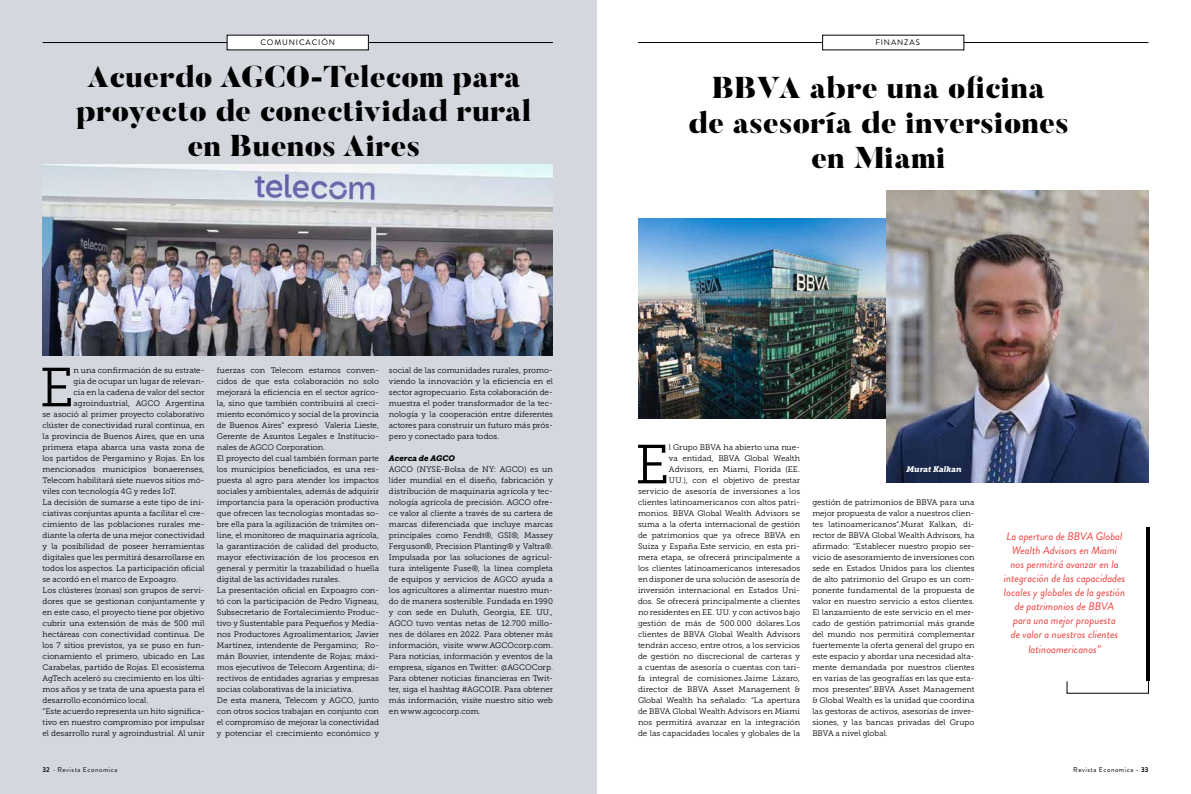
<style>
.page{position:relative;width:1191px;height:794px;background:#fff}
.page>*{position:absolute;margin:0;border:0;box-sizing:border-box;transform-origin:0 0}
.t1{font:54.9px "Museo Slab 300";color:#000}
.t2{font:900 30px/34.7px "Butler";color:#000;text-align:center}
.t3{font:italic 11px/14.1px "Brandon Grotesque";color:#ef3e3b;text-align:center}
.t4{font:8px/11px "Museo Slab 300";color:#000;text-align:justify}
.t5{font:8px "Brandon Grotesque";letter-spacing:.11em;color:#000}
.t6{font:italic 8px "Museo Slab 900";letter-spacing:.005em;color:#000}
.t7{font:italic 8px "Museo Slab 900";letter-spacing:-.005em;color:#fff}
.t8{font:7px "Brandon Grotesque";letter-spacing:.08em;color:#000}
.s1{font-weight:700}
</style>
<div class="page">
<div style="left:0;top:0;width:596px;height:794px;background:#d5d7df"></div>
<hr style="left:43px;top:42px;width:510px;height:1px;background:#000">
<hr style="left:638px;top:42px;width:510px;height:1px;background:#000">
<div style="left:227px;top:35px;width:141px;height:15px;background:#fff"></div>
<div style="left:822px;top:35px;width:142px;height:15px;background:#fff"></div>
<img style="left:43px;top:164px;width:510px;height:192px">
<img style="left:638px;top:218px;width:248px;height:200px">
<img style="left:886px;top:191px;width:262px;height:292px">
<svg style="left:1066px;top:681px;width:83px;height:13px"></svg>
<hr style="left:1146px;top:528px;width:4px;height:153px;background:#000">
<p class="t5" style="left:260px;top:37px;width:76px">COMUNICACIÓN</p>
<p class="t5" style="left:875px;top:37px;width:46px">FINANZAS</p>
<h2 class="t2" style="left:76px;top:60px;width:456px">Acuerdo AGCO-Telecom para proyecto de conectividad rural en Buenos Aires</h2>
<h2 class="t2" style="left:688px;top:72px;width:382px">BBVA abre una oficina<br>de asesoría de inversiones en Miami</h2>
<h1 class="t1" style="left:40px;top:357px;width:36px">E</h1>
<p class="t4" style="left:73px;top:365px;width:133px">n una confirmación de su estrate-</p>
<p class="t4" style="left:73px;top:376px;width:133px">gia de ocupar un lugar de relevan-</p>
<p class="t4" style="left:73px;top:387px;width:133px">cia en la cadena de valor del sector</p>
<p class="t4" style="left:73px;top:398px;width:133px">agroindustrial, AGCO Argentina</p>
<p class="t4" style="left:43px;top:409px;width:163px">se asoció al primer proyecto colaborativo</p>
<p class="t4" style="left:43px;top:420px;width:163px">clúster de conectividad rural continua, en</p>
<p class="t4" style="left:43px;top:431px;width:163px">la provincia de Buenos Aires, que en una</p>
<p class="t4" style="left:43px;top:442px;width:163px">primera etapa abarca una vasta zona de</p>
<p class="t4" style="left:43px;top:453px;width:164px">los partidos de Pergamino y Rojas. En los</p>
<p class="t4" style="left:43px;top:464px;width:164px">mencionados municipios bonaerenses,</p>
<p class="t4" style="left:43px;top:475px;width:163px">Telecom habilitará siete nuevos sitios mó-</p>
<p class="t4" style="left:43px;top:486px;width:135px">viles con tecnología 4G y redes IoT.</p>
<p class="t4" style="left:43px;top:497px;width:163px">La decisión de sumarse a este tipo de ini-</p>
<p class="t4" style="left:43px;top:508px;width:163px">ciativas conjuntas apunta a facilitar el cre-</p>
<p class="t4" style="left:43px;top:519px;width:163px">cimiento de las poblaciones rurales me-</p>
<p class="t4" style="left:43px;top:530px;width:164px">diante la oferta de una mejor conectividad</p>
<p class="t4" style="left:43px;top:541px;width:163px">y la posibilidad de poseer herramientas</p>
<p class="t4" style="left:43px;top:552px;width:163px">digitales que les permitirá desarrollarse en</p>
<p class="t4" style="left:43px;top:563px;width:164px">todos los aspectos. La participación oficial</p>
<p class="t4" style="left:43px;top:574px;width:137px">se acordó en el marco de Expoagro.</p>
<p class="t4" style="left:43px;top:585px;width:163px">Los clústeres (zonas) son grupos de servi-</p>
<p class="t4" style="left:43px;top:596px;width:163px">dores que se gestionan conjuntamente y</p>
<p class="t4" style="left:43px;top:607px;width:163px">en este caso, el proyecto tiene por objetivo</p>
<p class="t4" style="left:43px;top:618px;width:164px">cubrir una extensión de más de 500 mil</p>
<p class="t4" style="left:43px;top:629px;width:164px">hectáreas con conectividad continua. De</p>
<p class="t4" style="left:43px;top:640px;width:163px">los 7 sitios previstos, ya se puso en fun-</p>
<p class="t4" style="left:43px;top:651px;width:164px">cionamiento el primero, ubicado en Las</p>
<p class="t4" style="left:43px;top:662px;width:164px">Carabelas, partido de Rojas. El ecosistema</p>
<p class="t4" style="left:43px;top:673px;width:163px">AgTech aceleró su crecimiento en los últi-</p>
<p class="t4" style="left:43px;top:684px;width:164px">mos años y se trata de una apuesta para el</p>
<p class="t4" style="left:43px;top:695px;width:107px">desarrollo económico local.</p>
<p class="t4" style="left:43px;top:706px;width:163px">“Este acuerdo representa un hito significa-</p>
<p class="t4" style="left:43px;top:717px;width:163px">tivo en nuestro compromiso por impulsar</p>
<p class="t4" style="left:43px;top:728px;width:164px">el desarrollo rural y agroindustrial. Al unir</p>
<p class="t4" style="left:217px;top:365px;width:164px;text-align:left">fuerzas con Telecom estamos conven&shy;cidos de que esta colaboración no solo mejorará la eficiencia en el sector agríco&shy;la, sino que también contribuirá al creci&shy;miento económico y social de la provincia de Buenos Aires” expresó Valeria Lieste, Gerente de Asuntos Legales e Institucio&shy;nales de AGCO Corporation.<br>El proyecto del cual también forman parte los municipios beneficiados, es una res&shy;puesta al agro para atender los impactos sociales y ambientales, además de adquirir importancia para la operación productiva que ofrecen las tecnologías montadas so&shy;bre ella para la agilización de trámites on&shy;line, el monitoreo de maquinaria agrícola, la garantización de calidad del producto, mayor efectivización de los procesos en general y permitir la trazabilidad o huella digital de las actividades rurales.<br>La presentación oficial en Expoagro con&shy;tó con la participación de Pedro Vigneau, Subsecretario de Fortalecimiento Produc&shy;tivo y Sustentable para Pequeños y Media&shy;nos Productores Agroalimentarios; Javier Martínez, intendente de Pergamino; Ro&shy;mán Bouvier, intendente de Rojas; máxi&shy;mos ejecutivos de Telecom Argentina; di&shy;rectivos de entidades agrarias y empresas socias colaborativas de la iniciativa.<br>De esta manera, Telecom y AGCO, junto con otros socios trabajan en conjunto con el compromiso de mejorar la conectividad y potenciar el crecimiento económico y</p>
<p class="t4" style="left:389px;top:365px;width:165px">social de las comunidades rurales, promo&shy;viendo la innovación y la eficiencia en el sector agropecuario. Esta colaboración de&shy;muestra el poder transformador de la tec&shy;nología y la cooperación entre diferentes actores para construir un futuro más prós&shy;pero y conectado para todos.</p>
<p class="t6" style="left:389px;top:454px;width:68px">Acerca de AGCO</p>
<p class="t4" style="left:389px;top:464px;width:165px">AGCO (NYSE-Bolsa de NY: AGCO) es un líder mundial en el diseño, fabricación y distribución de maquinaria agrícola y tec&shy;nología agrícola de precisión. AGCO ofre&shy;ce valor al cliente a través de su cartera de marcas diferenciada que incluye marcas principales como Fendt®, GSI®, Massey Ferguson®, Precision Planting® y Valtra®.<br>Impulsada por las soluciones de agricul&shy;tura inteligente Fuse®, la línea completa de equipos y servicios de AGCO ayuda a los agricultores a alimentar nuestro mun&shy;do de manera sostenible. Fundada en 1990 y con sede en Duluth, Georgia, EE. UU., AGCO tuvo ventas netas de 12.700 millo&shy;nes de dólares en 2022. Para obtener más información, visite www.AGCOcorp.com.<br>Para noticias, información y eventos de la empresa, síganos en Twitter: @AGCOCorp.<br>Para obtener noticias financieras en Twit&shy;ter, siga el hashtag #AGCOIR. Para obtener más información, visite nuestro sitio web en www.agcocorp.com.</p>
<p class="t4" style="left:638px;top:442px;width:164px;text-align:right">l Grupo BBVA ha abierto una nue-<br>va entidad, BBVA Global Wealth Advisors, en Miami, Florida (EE.<br>UU.), con el objetivo de prestar servicio de asesoría de inversiones a los clientes latinoamericanos con altos patri&shy;monios. BBVA Global Wealth Advisors se suma a la oferta internacional de gestión de patrimonios que ya ofrece BBVA en Suiza y España.Este servicio, en esta pri&shy;mera etapa, se ofrecerá principalmente a los clientes latinoamericanos interesados en disponer de una solución de asesoría de inversión internacional en Estados Uni&shy;dos. Se ofrecerá principalmente a clientes no residentes en EE. UU. y con activos bajo gestión de más de 500.000 dólares.Los clientes de BBVA Global Wealth Advisors tendrán acceso, entre otros, a los servicios de gestión no discrecional de carteras y a cuentas de asesoría o cuentas con tari&shy;fa integral de comisiones.Jaime Lázaro, director de BBVA Asset Management &amp; Global Wealth ha señalado: “La apertura de BBVA Global Wealth Advisors en Miami nos permitirá avanzar en la integración de las capacidades locales y globales de la</p>
<h1 class="t1" style="left:635px;top:434px;width:36px">E</h1>
<p class="t7" style="left:906px;top:465px;width:57px">Murat Kalkan</p>
<p class="t4" style="left:812px;top:497px;width:164px">gestión de patrimonios de BBVA para una mejor propuesta de valor a nuestros clien&shy;tes latinoamericanos”.Murat Kalkan, di&shy;rector de BBVA Global Wealth Advisors, ha afirmado: “Establecer nuestro propio ser&shy;vicio de asesoramiento de inversiones con sede en Estados Unidos para los clientes de alto patrimonio del Grupo es un com&shy;ponente fundamental de la propuesta de valor en nuestro servicio a estos clientes.<br>El lanzamiento de este servicio en el mer&shy;cado de gestión patrimonial más grande del mundo nos permitirá complementar fuertemente la oferta general del grupo en este espacio y abordar una necesidad alta&shy;mente demandada por nuestros clientes en varias de las geografías en las que esta&shy;mos presentes”.BBVA Asset Management &amp; Global Wealth es la unidad que coordina las gestoras de activos, asesorías de inver&shy;siones, y las bancas privadas del Grupo BBVA a nivel global.</p>
<p class="t3" style="left:1003px;top:529px;width:123px">La apertura de BBVA Global<br>Wealth Advisors en Miami nos permitirá avanzar en la integración de las capacidades locales y globales de la gestión de patrimonios de BBVA<br>para una mejor propuesta<br>de valor a nuestros clientes latinoamericanos”</p>
<p class="t8" style="left:43px;top:764px;width:77px"><span class="s1">32</span> - Revista Economica</p>
<p class="t8" style="left:1073px;top:764px;width:77px">Revista Economica - <span class="s1">33</span></p>
</div>
